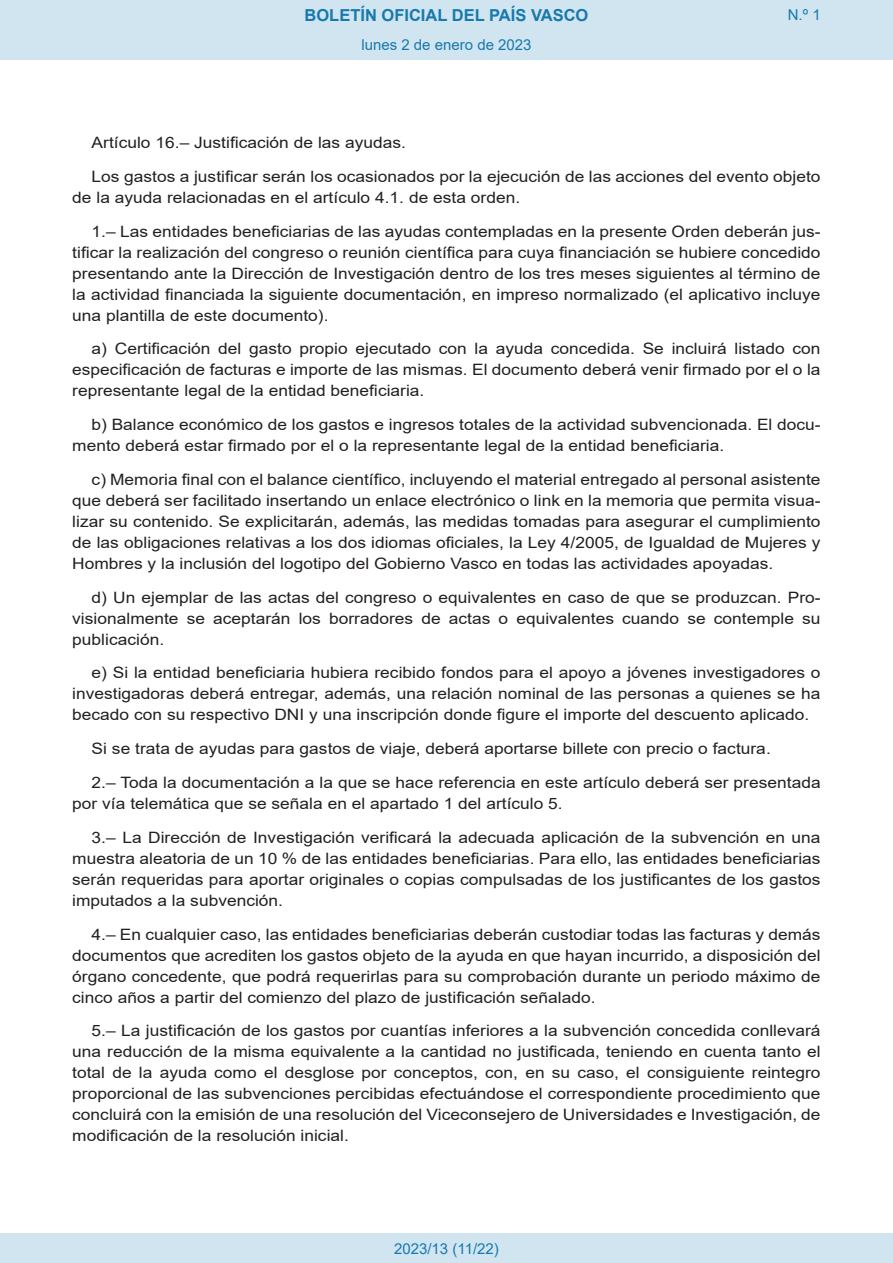
<style>
.page{position:relative;width:893px;height:1263px;background:#fff}
.page>*{position:absolute;margin:0;border:0;box-sizing:border-box;transform-origin:0 0}
.t1{font:700 16.5px "Arial";color:#1879ad}
.BOPVDetalle{font:15.6px/21px "Arial";color:#231f20;text-align:justify;scale:1.11 1}
.Paginacion_Centro{font:15px "Arial";color:#1879ad}
</style>
<div class="page">
<div style="left:0;top:0;width:893px;height:60px;background:#d0e5f0"></div>
<div style="left:0;top:1233px;width:893px;height:30px;background:#d0e5f0"></div>
<p class="t1" style="left:305px;top:3px;width:285px">BOLETÍN OFICIAL DEL PAÍS VASCO</p>
<p class="Paginacion_Centro" style="left:361px;top:35px;width:172px">lunes 2 de enero de 2023</p>
<p class="Paginacion_Centro" style="left:788px;top:5px;width:34px">N.º 1</p>
<p class="BOPVDetalle" style="left:92px;top:132px;width:285px">Artículo 16.– Justificación de las ayudas.</p>
<p class="BOPVDetalle" style="left:72px;top:166px;width:676px;text-indent:19px">Los gastos a justificar serán los ocasionados por la ejecución de las acciones del evento objeto de la ayuda relacionadas en el artículo 4.1. de esta orden.</p>
<p class="BOPVDetalle" style="left:72px;top:221px;width:676px;text-indent:19px">1.– Las entidades beneficiarias de las ayudas contempladas en la presente Orden deberán jus&shy;tificar la realización del congreso o reunión científica para cuya financiación se hubiere concedido presentando ante la Dirección de Investigación dentro de los tres meses siguientes al término de la actividad financiada la siguiente documentación, en impreso normalizado (el aplicativo incluye una plantilla de este documento).</p>
<p class="BOPVDetalle" style="left:72px;top:338px;width:676px;text-indent:19px">a) Certificación del gasto propio ejecutado con la ayuda concedida. Se incluirá listado con especificación de facturas e importe de las mismas. El documento deberá venir firmado por el o la representante legal de la entidad beneficiaria.</p>
<p class="BOPVDetalle" style="left:72px;top:414px;width:676px;text-indent:19px">b) Balance económico de los gastos e ingresos totales de la actividad subvencionada. El docu&shy;mento deberá estar firmado por el o la representante legal de la entidad beneficiaria.</p>
<p class="BOPVDetalle" style="left:72px;top:469px;width:676px;text-indent:19px">c) Memoria final con el balance científico, incluyendo el material entregado al personal asistente que deberá ser facilitado insertando un enlace electrónico o link en la memoria que permita visua&shy;lizar su contenido. Se explicitarán, además, las medidas tomadas para asegurar el cumplimiento de las obligaciones relativas a los dos idiomas oficiales, la Ley 4/2005, de Igualdad de Mujeres y Hombres y la inclusión del logotipo del Gobierno Vasco en todas las actividades apoyadas.</p>
<p class="BOPVDetalle" style="left:72px;top:587px;width:676px;text-indent:19px">d) Un ejemplar de las actas del congreso o equivalentes en caso de que se produzcan. Pro&shy;visionalmente se aceptarán los borradores de actas o equivalentes cuando se contemple su publicación.</p>
<p class="BOPVDetalle" style="left:72px;top:662px;width:676px;text-indent:19px">e) Si la entidad beneficiaria hubiera recibido fondos para el apoyo a jóvenes investigadores o investigadoras deberá entregar, además, una relación nominal de las personas a quienes se ha becado con su respectivo DNI y una inscripción donde figure el importe del descuento aplicado.</p>
<p class="BOPVDetalle" style="left:92px;top:738px;width:613px">Si se trata de ayudas para gastos de viaje, deberá aportarse billete con precio o factura.</p>
<p class="BOPVDetalle" style="left:72px;top:772px;width:676px;text-indent:19px">2.– Toda la documentación a la que se hace referencia en este artículo deberá ser presentada por vía telemática que se señala en el apartado 1 del artículo 5.</p>
<p class="BOPVDetalle" style="left:72px;top:827px;width:676px;text-indent:19px">3.– La Dirección de Investigación verificará la adecuada aplicación de la subvención en una muestra aleatoria de un 10 % de las entidades beneficiarias. Para ello, las entidades beneficiarias serán requeridas para aportar originales o copias compulsadas de los justificantes de los gastos imputados a la subvención.</p>
<p class="BOPVDetalle" style="left:72px;top:923px;width:676px;text-indent:19px">4.– En cualquier caso, las entidades beneficiarias deberán custodiar todas las facturas y demás documentos que acrediten los gastos objeto de la ayuda en que hayan incurrido, a disposición del órgano concedente, que podrá requerirlas para su comprobación durante un periodo máximo de cinco años a partir del comienzo del plazo de justificación señalado.</p>
<p class="BOPVDetalle" style="left:72px;top:1020px;width:676px;text-indent:19px">5.– La justificación de los gastos por cuantías inferiores a la subvención concedida conllevará una reducción de la misma equivalente a la cantidad no justificada, teniendo en cuenta tanto el total de la ayuda como el desglose por conceptos, con, en su caso, el consiguiente reintegro proporcional de las subvenciones percibidas efectuándose el correspondiente procedimiento que concluirá con la emisión de una resolución del Viceconsejero de Universidades e Investigación, de modificación de la resolución inicial.</p>
<p class="Paginacion_Centro" style="left:394px;top:1238px;width:106px">2023/13 (11/22)</p>
</div>
